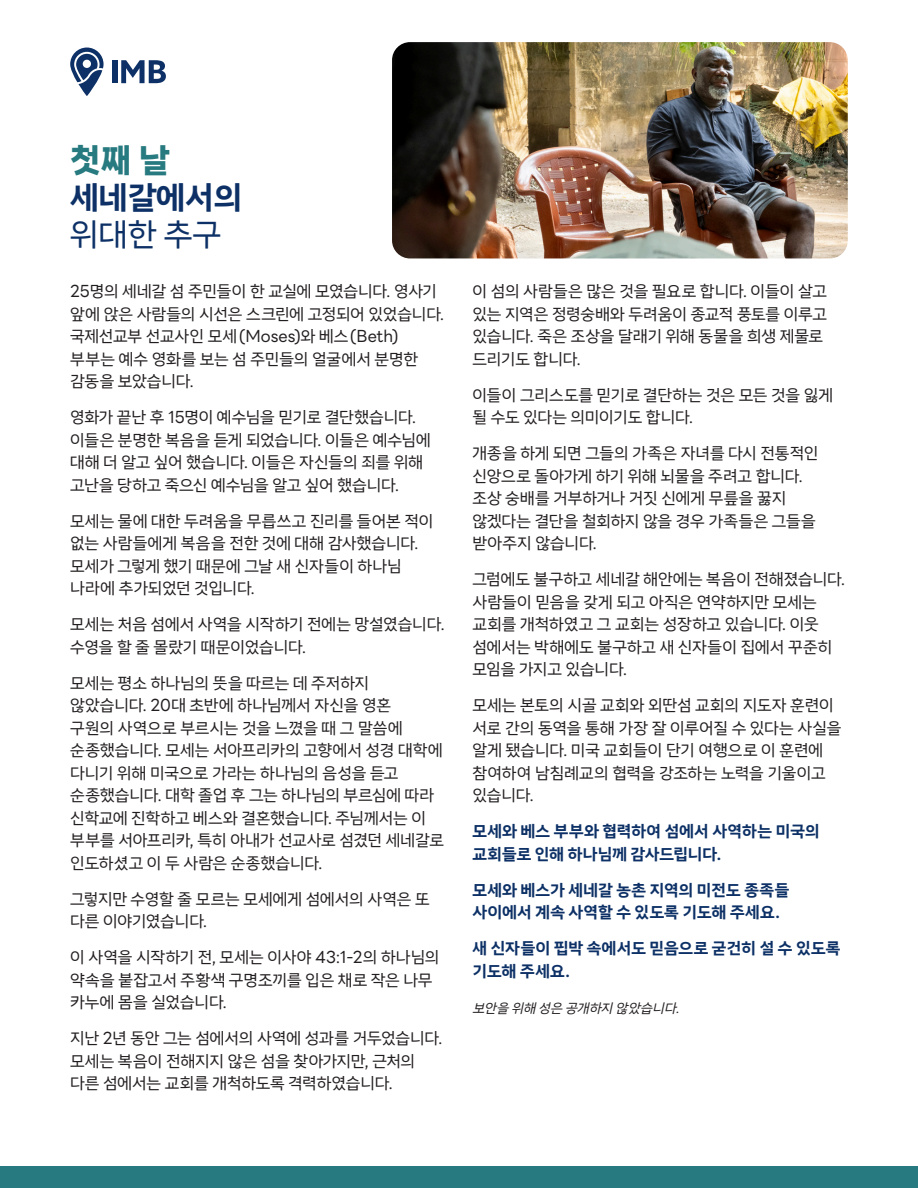
<style>
.page{position:relative;width:918px;height:1188px;background:#fff}
.page>*{position:absolute;margin:0;border:0;box-sizing:border-box;transform-origin:0 0}
.Page_H1{font:700 32.55px "LINE Seed Sans KR";color:#0d3166}
.Page_H1-2{font:32.55px "LINE Seed Sans KR";color:#0d3166}
.Page_Day{font:31.95px "Nanum Square Neo TTF e Hv";color:#277a7f}
.body{font:16.5px/22.5px "LINE Seed Sans KR";letter-spacing:-.005em;color:#231f20}
.prayer{font:700 16.5px/22.5px "LINE Seed Sans KR";letter-spacing:.015em;color:#0d3166}
.body-2{font:italic 13.5px "LINE Seed Sans KR";color:#231f20}
</style>
<div class="page">
<div style="left:112px;top:60px;width:5px;height:23px;background:#0d3166"></div>
<svg style="left:121px;top:60px;width:45px;height:23px"></svg>
<svg style="left:70px;top:48px;width:34px;height:48px"></svg>
<div style="left:0;top:1166px;width:918px;height:22px;background:#277a7f"></div>
<img style="left:392px;top:42px;width:456px;height:216px">
<p class="Page_Day" style="left:70px;top:143px;width:101px">첫째 날</p>
<p class="Page_H1" style="left:70px;top:181px;width:174px">세네갈에서의</p>
<p class="Page_H1-2" style="left:70px;top:219px;width:152px">위대한 추구</p>
<p class="body" style="left:70px;top:281px;width:375px">25명의 세네갈 섬 주민들이 한 교실에 모였습니다. 영사기 앞에 앉은 사람들의 시선은 스크린에 고정되어 있었습니다. 국제선교부 선교사인 모세 (Moses)와 베스 (Beth) 부부는 예수 영화를 보는 섬 주민들의 얼굴에서 분명한 감동을 보았습니다.</p>
<p class="body" style="left:70px;top:407px;width:362px">영화가 끝난 후 15명이 예수님을 믿기로 결단했습니다. 이들은 분명한 복음을 듣게 되었습니다. 이들은 예수님에 대해 더 알고 싶어 했습니다. 이들은 자신들의 죄를 위해 고난을 당하고 죽으신 예수님을 알고 싶어 했습니다.</p>
<p class="body" style="left:70px;top:511px;width:365px">모세는 물에 대한 두려움을 무릅쓰고 진리를 들어본 적이 없는 사람들에게 복음을 전한 것에 대해 감사했습니다. 모세가 그렇게 했기 때문에 그날 새 신자들이 하나님 나라에 추가되었던 것입니다.</p>
<p class="body" style="left:70px;top:614px;width:376px">모세는 처음 섬에서 사역을 시작하기 전에는 망설였습니다. 수영을 할 줄 몰랐기 때문이었습니다.</p>
<p class="body" style="left:70px;top:673px;width:375px">모세는 평소 하나님의 뜻을 따르는 데 주저하지 않았습니다. 20대 초반에 하나님께서 자신을 영혼<br>구원의 사역으로 부르시는 것을 느꼈을 때 그 말씀에 순종했습니다. 모세는 서아프리카의 고향에서 성경 대학에 다니기 위해 미국으로 가라는 하나님의 음성을 듣고 순종했습니다. 대학 졸업 후 그는 하나님의 부르심에 따라 신학교에 진학하고 베스와 결혼했습니다. 주님께서는 이 부부를 서아프리카, 특히 아내가 선교사로 섬겼던 세네갈로 인도하셨고 이 두 사람은 순종했습니다.</p>
<p class="body" style="left:70px;top:889px;width:361px">그렇지만 수영할 줄 모르는 모세에게 섬에서의 사역은 또 다른 이야기였습니다.</p>
<p class="body" style="left:70px;top:947px;width:371px">이 사역을 시작하기 전, 모세는 이사야 43:1-2의 하나님의 약속을 붙잡고서 주황색 구명조끼를 입은 채로 작은 나무 카누에 몸을 실었습니다.</p>
<p class="body" style="left:70px;top:1028px;width:374px">지난 2년 동안 그는 섬에서의 사역에 성과를 거두었습니다. 모세는 복음이 전해지지 않은 섬을 찾아가지만, 근처의 다른 섬에서는 교회를 개척하도록 격력하였습니다.</p>
<p class="body" style="left:472px;top:281px;width:356px">이 섬의 사람들은 많은 것을 필요로 합니다. 이들이 살고 있는 지역은 정령숭배와 두려움이 종교적 풍토를 이루고 있습니다. 죽은 조상을 달래기 위해 동물을 희생 제물로 드리기도 합니다.</p>
<p class="body" style="left:472px;top:385px;width:362px">이들이 그리스도를 믿기로 결단하는 것은 모든 것을 잃게 될 수도 있다는 의미이기도 합니다.</p>
<p class="body" style="left:472px;top:443px;width:347px">개종을 하게 되면 그들의 가족은 자녀를 다시 전통적인 신앙으로 돌아가게 하기 위해 뇌물을 주려고 합니다. 조상 숭배를 거부하거나 거짓 신에게 무릎을 꿇지 않겠다는 결단을 철회하지 않을 경우 가족들은 그들을 받아주지 않습니다.</p>
<p class="body" style="left:472px;top:569px;width:374px">그럼에도 불구하고 세네갈 해안에는 복음이 전해졌습니다. 사람들이 믿음을 갖게 되고 아직은 연약하지만 모세는 교회를 개척하였고 그 교회는 성장하고 있습니다. 이웃 섬에서는 박해에도 불구하고 새 신자들이 집에서 꾸준히 모임을 가지고 있습니다.</p>
<p class="body" style="left:472px;top:695px;width:371px">모세는 본토의 시골 교회와 외딴섬 교회의 지도자 훈련이 서로 간의 동역을 통해 가장 잘 이루어질 수 있다는 사실을 알게 됐습니다. 미국 교회들이 단기 여행으로 이 훈련에 참여하여 남침례교의 협력을 강조하는 노력을 기울이고 있습니다.</p>
<p class="prayer" style="left:472px;top:821px;width:349px">모세와 베스 부부와 협력하여 섬에서 사역하는 미국의 교회들로 인해 하나님께 감사드립니다.</p>
<p class="prayer" style="left:472px;top:880px;width:318px">모세와 베스가 세네갈 농촌 지역의 미전도 종족들 사이에서 계속 사역할 수 있도록 기도해 주세요.</p>
<p class="prayer" style="left:472px;top:938px;width:369px">새 신자들이 핍박 속에서도 믿음으로 굳건히 설 수 있도록 기도해 주세요.</p>
<p class="body-2" style="left:472px;top:1002px;width:211px">보안을 위해 성은 공개하지 않았습니다.</p>
</div>
